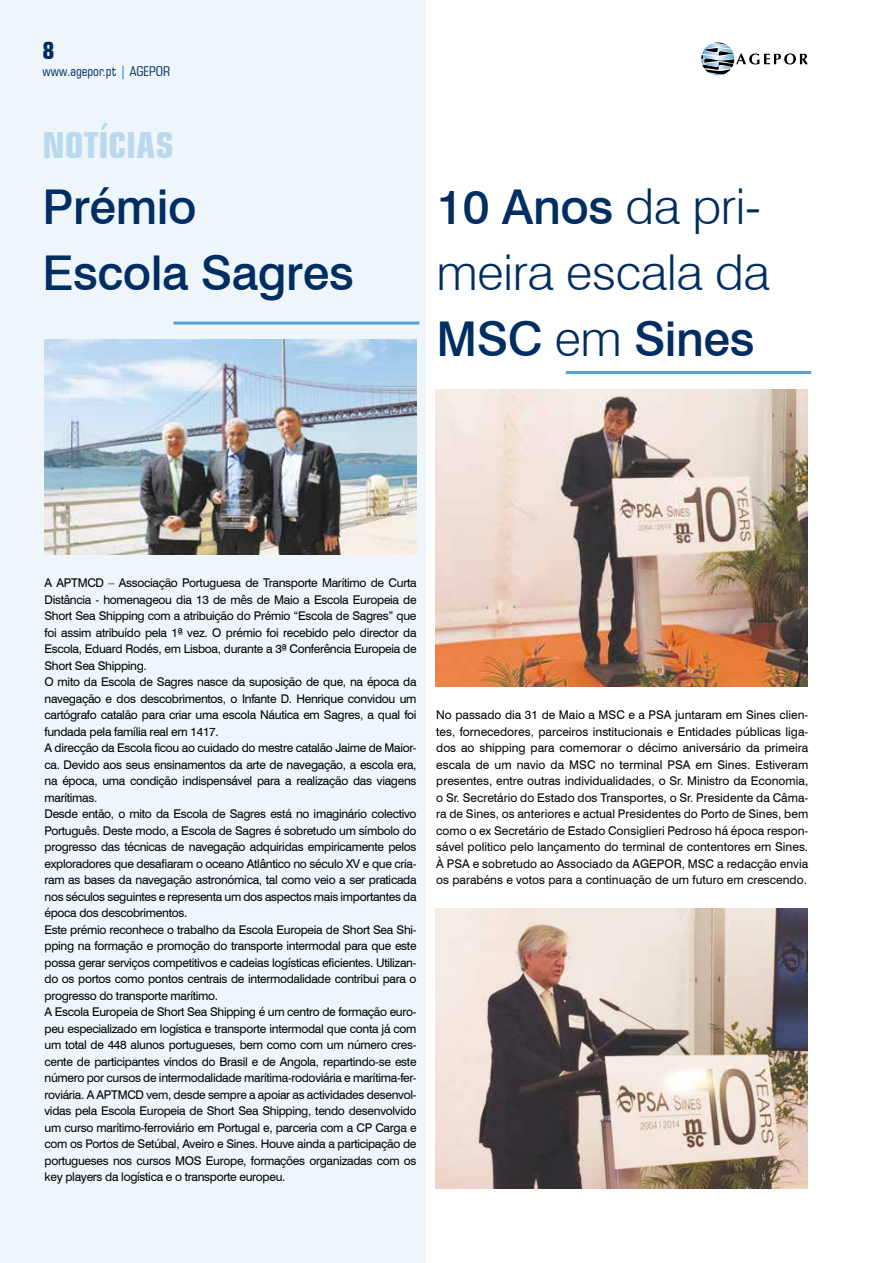
<style>
.page{position:relative;width:893px;height:1263px;background:#fff}
.page>*{position:absolute;margin:0;border:0;box-sizing:border-box;transform-origin:0 0}
.t1{font:300 49.5px "Swiss 721 BT";letter-spacing:-.01em;color:#002d62}
.t2{font:500 48px/66px "Swiss 721 BT";letter-spacing:-.01em;color:#002d62}
.t3{font:700 condensed 36px "Square 721 BT";color:#bbd9ee}
.t4{font:700 condensed 24px "Square 721 BT";color:#002d62}
.t5{font:condensed 13.5px "Square 721 BT";color:#002d62}
.t6{font:12px/16.5px "Swiss 721 BT";letter-spacing:-.025em;color:#000;text-align:justify}
.s1{font-weight:700;color:#56a0d3}
.s2{font-weight:300;font-size:49.5px}
</style>
<div class="page">
<div style="left:0;top:0;width:425px;height:1263px;background:#eef5fb"></div>
<svg style="left:701px;top:43px;width:107px;height:32px"></svg>
<hr style="left:566px;top:371px;width:245px;height:3px;background:#56a0d3">
<img style="left:436px;top:389px;width:372px;height:297px">
<img style="left:436px;top:909px;width:372px;height:280px">
<img style="left:45px;top:340px;width:372px;height:214px">
<hr style="left:174px;top:322px;width:245px;height:3px;background:#56a0d3">
<h3 class="t4" style="left:43px;top:36px;width:13px">8</h3>
<p class="t5" style="left:43px;top:63px;width:129px">www.agepor.pt <span class="s1">|</span> AGEPOR</p>
<h3 class="t3" style="left:43px;top:123px;width:133px">NOTÍCIAS</h3>
<h2 class="t2" style="left:43px;top:174px;width:313px">Prémio<br>Escola Sagres</h2>
<h2 class="t2" style="left:437px;top:174px;width:326px">10 Anos <span class="s2">da pri-</span></h2>
<h1 class="t1" style="left:437px;top:242px;width:335px">meira escala da</h1>
<h2 class="t2" style="left:437px;top:306px;width:320px">MSC <span class="s2">em</span> Sines</h2>
<p class="t6" style="left:45px;top:574px;width:374px;text-align:left">A APTMCD – Associação Portuguesa de Transporte Marítimo de Curta Distância - homenageou dia 13 de mês de Maio a Escola Europeia de Short Sea Shipping com a atribuição do Prémio “Escola de Sagres” que foi assim atribuído pela 1ª vez. O prémio foi recebido pelo director da Escola, Eduard Rodés, em Lisboa, durante a 3ª Conferência Europeia de Short Sea Shipping.<br>O mito da Escola de Sagres nasce da suposição de que, na época da navegação e dos descobrimentos, o Infante D. Henrique convidou um cartógrafo catalão para criar uma escola Náutica em Sagres, a qual foi fundada pela família real em 1417.<br>A direcção da Escola ficou ao cuidado do mestre catalão Jaime de Maior&shy;ca. Devido aos seus ensinamentos da arte de navegação, a escola era, na época, uma condição indispensável para a realização das viagens marítimas.<br>Desde então, o mito da Escola de Sagres está no imaginário colectivo Português. Deste modo, a Escola de Sagres é sobretudo um símbolo do progresso das técnicas de navegação adquiridas empiricamente pelos exploradores que desafiaram o oceano Atlântico no século XV e que cria&shy;ram as bases da navegação astronómica, tal como veio a ser praticada nos séculos seguintes e representa um dos aspectos mais importantes da época dos descobrimentos.<br>Este prémio reconhece o trabalho da Escola Europeia de Short Sea Shi&shy;pping na formação e promoção do transporte intermodal para que este possa gerar serviços competitivos e cadeias logísticas eficientes. Utilizan&shy;do os portos como pontos centrais de intermodalidade contribui para o progresso do transporte marítimo.<br>A Escola Europeia de Short Sea Shipping é um centro de formação euro&shy;peu especializado em logística e transporte intermodal que conta já com um total de 448 alunos portugueses, bem como com um número cres&shy;cente de participantes vindos do Brasil e de Angola, repartindo-se este número por cursos de intermodalidade marítima-rodoviária e marítima-fer&shy;roviária. A APTMCD vem, desde sempre a apoiar as actividades desenvol&shy;vidas pela Escola Europeia de Short Sea Shipping, tendo desenvolvido um curso marítimo-ferroviário em Portugal e, parceria com a CP Carga e com os Portos de Setúbal, Aveiro e Sines. Houve ainda a participação de portugueses nos cursos MOS Europe, formações organizadas com os key players da logística e o transporte europeu.</p>
<p class="t6" style="left:436px;top:706px;width:374px">No passado dia 31 de Maio a MSC e a PSA juntaram em Sines clien&shy;tes, fornecedores, parceiros institucionais e Entidades públicas liga&shy;dos ao shipping para comemorar o décimo aniversário da primeira escala de um navio da MSC no terminal PSA em Sines. Estiveram presentes, entre outras individualidades, o Sr. Ministro da Economia, o Sr. Secretário do Estado dos Transportes, o Sr. Presidente da Câma&shy;ra de Sines, os anteriores e actual Presidentes do Porto de Sines, bem como o ex Secretário de Estado Consiglieri Pedroso há época respon&shy;sável politico pelo lançamento do terminal de contentores em Sines.<br>À PSA e sobretudo ao Associado da AGEPOR, MSC a redacção envia os parabéns e votos para a continuação de um futuro em crescendo.</p>
</div>
